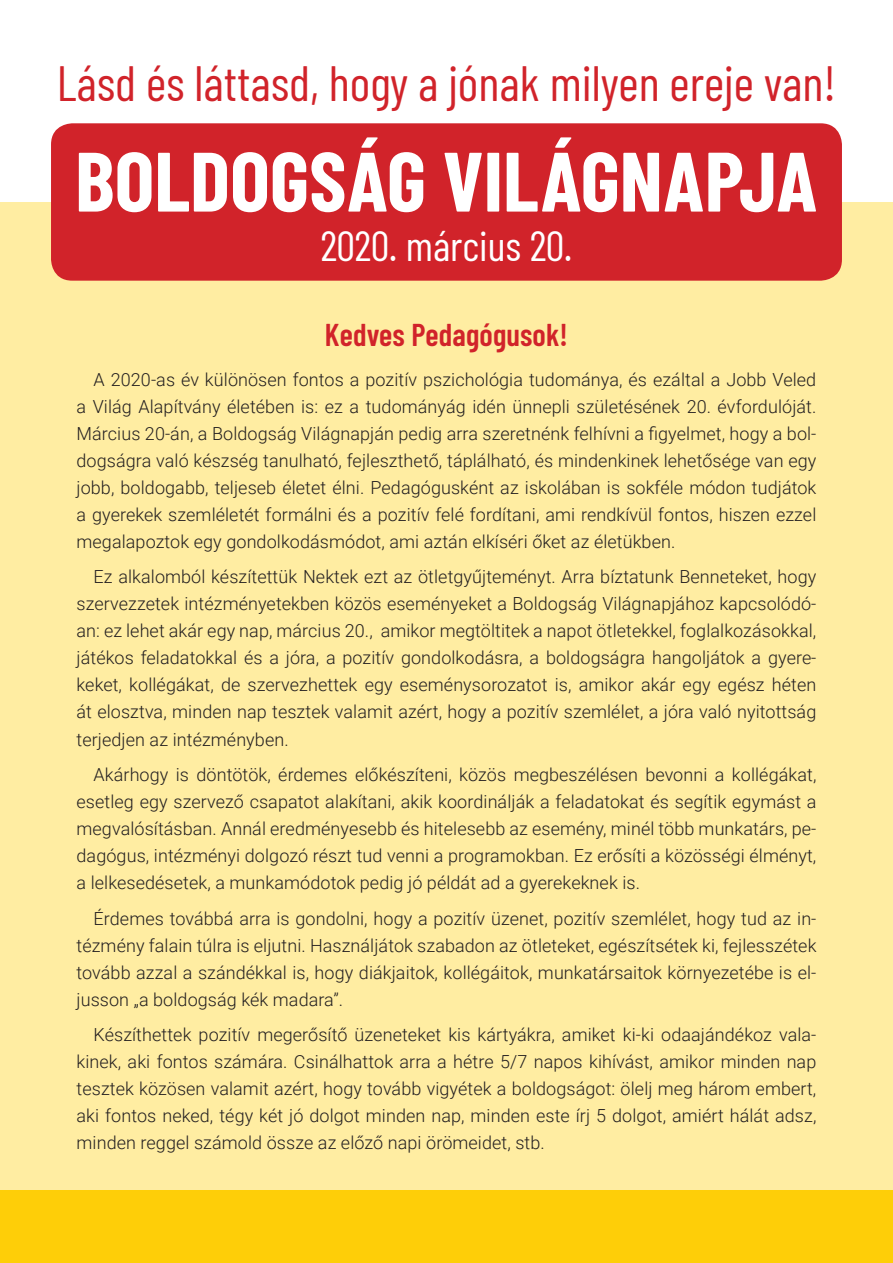
<style>
.page{position:relative;width:893px;height:1263px;background:#fff}
.page>*{position:absolute;margin:0;border:0;box-sizing:border-box;transform-origin:0 0}
.t1{font:700 84px "Barlow Condensed";color:#fff}
.t2{font:49.5px "Barlow Condensed";color:#d1232a}
.t3{font:42px "Barlow Condensed";color:#fff}
.Bekezdésstílus_5{font:600 31.5px "Barlow Condensed";letter-spacing:.005em;color:#d1232a}
.Bekezdésstílus_5-2{font:300 18px/27px "Roboto";letter-spacing:.005em;color:#231f20;text-align:justify}
</style>
<div class="page">
<div style="left:0;top:202px;width:893px;height:995px;background:#ffeda2"></div>
<div style="left:51px;top:123px;width:791px;height:158px;background:#d1232a;border-radius:21px"></div>
<div style="left:0;top:1191px;width:893px;height:72px;background:#fece08"></div>
<p class="t2" style="left:57px;top:52px;width:781px">Lásd és láttasd, hogy a jónak milyen ereje van!</p>
<p class="t1" style="left:75px;top:129px;width:744px">BOLDOGSÁG VILÁGNAPJA</p>
<p class="t3" style="left:320px;top:220px;width:254px">2020. március 20.</p>
<p class="Bekezdésstílus_5" style="left:325px;top:315px;width:245px">Kedves Pedagógusok!</p>
<p class="Bekezdésstílus_5-2" style="left:77px;top:365px;width:741px;text-indent:17px">A 2020-as év különösen fontos a pozitív pszichológia tudománya, és ezáltal a Jobb Veled a Világ Alapítvány életében is: ez a tudományág idén ünnepli születésének 20. évfordulóját.<br>Március 20-án, a Boldogság Világnapján pedig arra szeretnénk felhívni a figyelmet, hogy a bol&shy;dogságra való készség tanulható, fejleszthető, táplálható, és mindenkinek lehetősége van egy jobb, boldogabb, teljeseb életet élni. Pedagógusként az iskolában is sokféle módon tudjátok a gyerekek szemléletét formálni és a pozitív felé fordítani, ami rendkívül fontos, hiszen ezzel megalapoztok egy gondolkodásmódot, ami aztán elkíséri őket az életükben.</p>
<p class="Bekezdésstílus_5-2" style="left:77px;top:563px;width:741px;text-indent:17px">Ez alkalomból készítettük Nektek ezt az ötletgyűjteményt. Arra bíztatunk Benneteket, hogy szervezzetek intézményetekben közös eseményeket a Boldogság Világnapjához kapcsolódó&shy;an: ez lehet akár egy nap, március 20., amikor megtöltitek a napot ötletekkel, foglalkozásokkal, játékos feladatokkal és a jóra, a pozitív gondolkodásra, a boldogságra hangoljátok a gyere&shy;keket, kollégákat, de szervezhettek egy eseménysorozatot is, amikor akár egy egész héten át elosztva, minden nap tesztek valamit azért, hogy a pozitív szemlélet, a jóra való nyitottság terjedjen az intézményben.</p>
<p class="Bekezdésstílus_5-2" style="left:77px;top:760px;width:741px;text-indent:17px">Akárhogy is döntötök, érdemes előkészíteni, közös megbeszélésen bevonni a kollégákat, esetleg egy szervező csapatot alakítani, akik koordinálják a feladatokat és segítik egymást a megvalósításban. Annál eredményesebb és hitelesebb az esemény, minél több munkatárs, pe&shy;dagógus, intézményi dolgozó részt tud venni a programokban. Ez erősíti a közösségi élményt, a lelkesedésetek, a munkamódotok pedig jó példát ad a gyerekeknek is.</p>
<p class="Bekezdésstílus_5-2" style="left:77px;top:904px;width:741px;text-indent:17px">Érdemes továbbá arra is gondolni, hogy a pozitív üzenet, pozitív szemlélet, hogy tud az in&shy;tézmény falain túlra is eljutni. Használjátok szabadon az ötleteket, egészítsétek ki, fejlesszétek tovább azzal a szándékkal is, hogy diákjaitok, kollégáitok, munkatársaitok környezetébe is el&shy;jusson „a boldogság kék madara”.</p>
<p class="Bekezdésstílus_5-2" style="left:77px;top:1020px;width:741px;text-indent:17px">Készíthettek pozitív megerősítő üzeneteket kis kártyákra, amiket ki-ki odaajándékoz vala&shy;kinek, aki fontos számára. Csinálhattok arra a hétre 5/7 napos kihívást, amikor minden nap tesztek közösen valamit azért, hogy tovább vigyétek a boldogságot: ölelj meg három embert, aki fontos neked, tégy két jó dolgot minden nap, minden este írj 5 dolgot, amiért hálát adsz, minden reggel számold össze az előző napi örömeidet, stb.</p>
</div>
